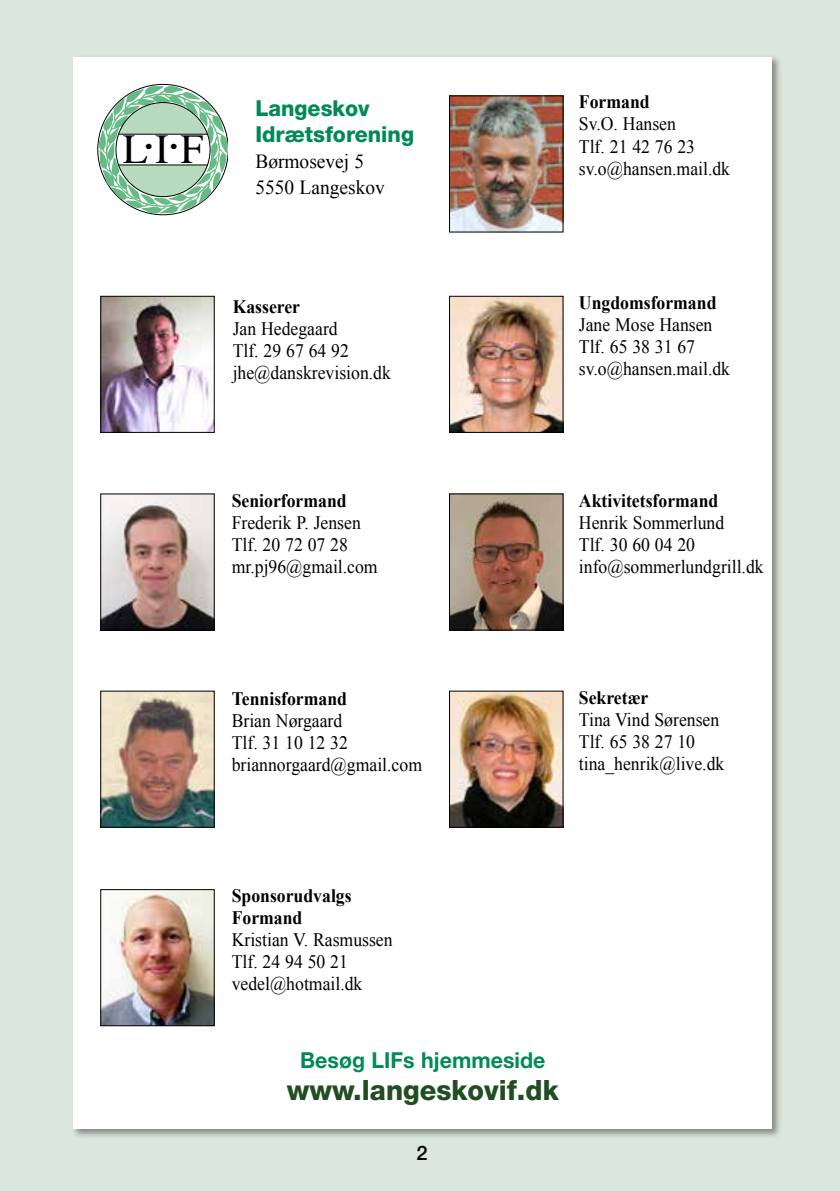
<style>
.page{position:relative;width:840px;height:1191px;background:#fff}
.page>*{position:absolute;margin:0;border:0;box-sizing:border-box;transform-origin:0 0}
.t1{font:41px "Times";color:#000}
.t2{font:800 28px "Helvetica Neue LT Std";color:#214d22}
.t3{font:800 22px/26px "Helvetica Neue LT Std";color:#008a56}
.t4{font:700 22px "Helvetica Neue LT Std";color:#008a56}
.t5{font:20px/26px "Times New Roman";color:#000}
.t6{font:500 20px "Helvetica Neue LT Std";color:#000}
.t7{font:19px/22px "Times New Roman";color:#000;scale:.93 1}
.t8{font:700 19px/22px "Times New Roman";color:#000;scale:.93 1}
.s1{font-size:49.2px}
</style>
<div class="page">
<div style="left:0;top:0;width:839px;height:1191px;background:#dbe6dc"></div>
<div style="left:71px;top:54px;width:710px;height:1085px;background:#000;opacity:.4"></div>
<div style="left:74px;top:57px;width:697px;height:1071px;background:#fff"></div>
<svg style="left:97px;top:84px;width:130px;height:131px"></svg>
<img style="left:102px;top:298px;width:110px;height:133px">
<div style="left:100px;top:296px;width:114px;height:137px;border:1px solid #000"></div>
<img style="left:451px;top:98px;width:110px;height:132px">
<img style="left:451px;top:298px;width:110px;height:133px">
<div style="left:449px;top:296px;width:114px;height:137px;border:1px solid #000"></div>
<img style="left:451px;top:495px;width:110px;height:133px">
<div style="left:449px;top:493px;width:114px;height:137px;border:1px solid #000"></div>
<img style="left:451px;top:693px;width:110px;height:132px">
<div style="left:449px;top:691px;width:114px;height:136px;border:1px solid #000"></div>
<img style="left:102px;top:495px;width:110px;height:133px">
<div style="left:100px;top:493px;width:114px;height:137px;border:1px solid #000"></div>
<img style="left:102px;top:693px;width:110px;height:132px">
<img style="left:102px;top:891px;width:110px;height:133px">
<div style="left:100px;top:889px;width:114px;height:137px;border:1px solid #000"></div>
<h1 class="t1" style="left:123px;top:111px;width:82px">L<span class="s1">·</span>I<span class="s1">·</span>F</h1>
<p class="t3" style="left:255px;top:95px;width:160px">Langeskov<br>Idrætsforening</p>
<p class="t5" style="left:255px;top:148px;width:131px">Børmosevej 5<br>5550 Langeskov</p>
<p class="t8" style="left:232px;top:295px;width:74px">Kasserer</p>
<p class="t7" style="left:232px;top:318px;width:172px">Jan Hedegaard<br>Tlf. 29 67 64 92 jhe@danskrevision.dk</p>
<p class="t8" style="left:231px;top:489px;width:125px">Seniorformand</p>
<p class="t7" style="left:231px;top:511px;width:158px">Frederik P. Jensen<br>Tlf. 20 72 07 28 mr.pj96@gmail.com</p>
<p class="t8" style="left:231px;top:687px;width:125px">Tennisformand</p>
<p class="t7" style="left:231px;top:709px;width:206px">Brian Nørgaard<br>Tlf. 31 10 12 32 briannorgaard@gmail.com</p>
<p class="t8" style="left:578px;top:91px;width:77px">Formand</p>
<p class="t7" style="left:578px;top:113px;width:164px">Sv.O. Hansen<br>Tlf. 21 42 76 23 sv.o@hansen.mail.dk</p>
<p class="t8" style="left:578px;top:291px;width:149px">Ungdomsformand</p>
<p class="t7" style="left:578px;top:313px;width:164px">Jane Mose Hansen<br>Tlf. 65 38 31 67 sv.o@hansen.mail.dk</p>
<p class="t8" style="left:578px;top:489px;width:151px">Aktivitetsformand</p>
<p class="t7" style="left:578px;top:511px;width:200px">Henrik Sommerlund<br>Tlf. 30 60 04 20 info@sommerlundgrill.dk</p>
<p class="t8" style="left:578px;top:686px;width:76px">Sekretær</p>
<p class="t7" style="left:578px;top:708px;width:158px">Tina Vind Sørensen<br>Tlf. 65 38 27 10 tina_henrik@live.dk</p>
<p class="t8" style="left:231px;top:884px;width:130px">Sponsorudvalgs<br>Formand</p>
<p class="t7" style="left:231px;top:928px;width:174px">Kristian V. Rasmussen<br>Tlf. 24 94 50 21 vedel@hotmail.dk</p>
<p class="t4" style="left:300px;top:1046px;width:246px">Besøg LIFs hjemmeside</p>
<h2 class="t2" style="left:287px;top:1073px;width:273px">www.langeskovif.dk</h2>
<p class="t6" style="left:416px;top:1141px;width:13px">2</p>
</div>
